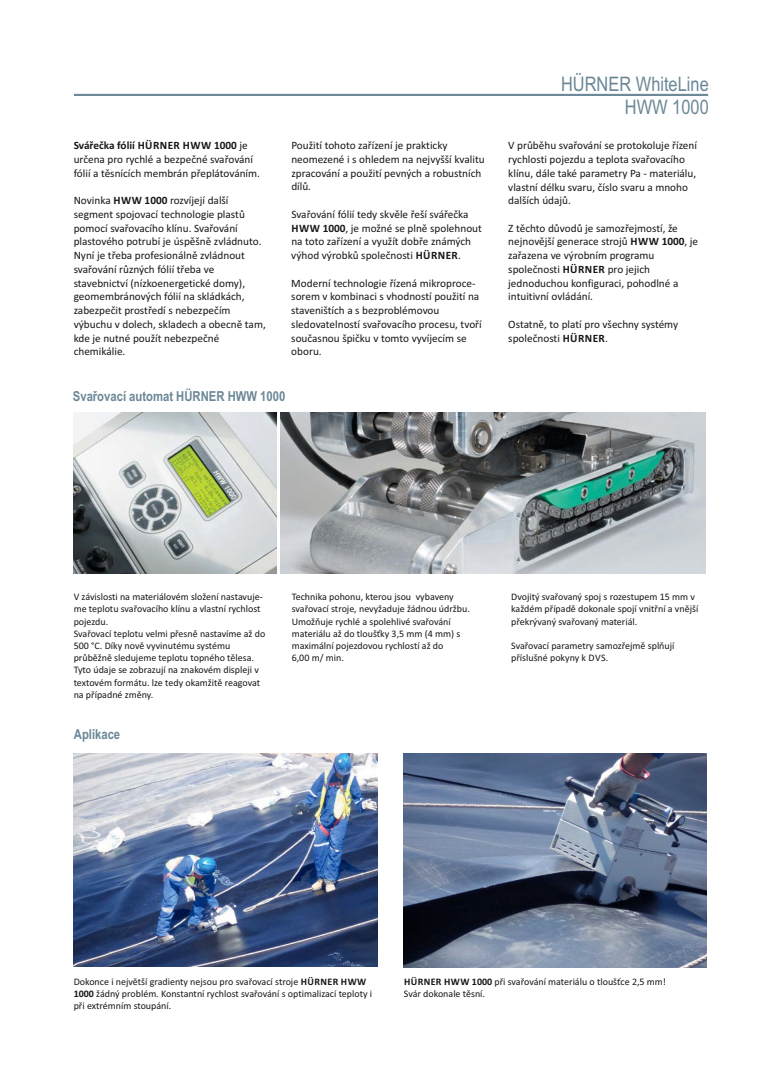
<style>
.page{position:relative;width:780px;height:1088px;background:#fff}
.page>*{position:absolute;margin:0;border:0;box-sizing:border-box;transform-origin:0 0}
.t1{font:20px/22.6px "Arial Narrow";color:#6b8796;text-align:right}
.t2{font:700 13.75px "Arial Narrow";color:#6b8796}
.t3{font:11.25px/13.8px "Calibri";color:#151616}
.t4{font:10px/12.2px "Calibri";color:#151616}
.s1{font-weight:700}
</style>
<div class="page">
<svg style="left:74px;top:94px;width:633px;height:2px"></svg>
<img style="left:73px;top:413px;width:203px;height:161px">
<img style="left:280px;top:413px;width:425px;height:160px">
<img style="left:74px;top:753px;width:303px;height:214px">
<img style="left:404px;top:753px;width:302px;height:214px">
<p class="t3" style="left:74px;top:140px;width:188px"><span class="s1">Svářečka fólií HÜRNER HWW 1000</span> je určena pro rychlé a bezpečné svařování fólií a těsnících membrán přeplátováním.</p>
<p class="t3" style="left:74px;top:194px;width:194px">Novinka <span class="s1">HWW 1000</span> rozvíjejí další segment spojovací technologie plastů pomocí svařovacího klínu. Svařování plastového potrubí je úspěšně zvládnuto.<br>Nyní je třeba profesionálně zvládnout svařování různých fólií třeba ve stavebnictví (nízkoenergetické domy), geomembránových fólií na skládkách, zabezpečit prostředí s nebezpečím výbuchu v dolech, skladech a obecně tam, kde je nutné použít nebezpečné chemikálie.</p>
<p class="t3" style="left:291px;top:140px;width:195px">Použití tohoto zařízení je prakticky neomezené i s ohledem na nejvyšší kvalitu zpracování a použití pevných a robustních dílů.</p>
<p class="t3" style="left:291px;top:208px;width:192px">Svařování fólií tedy skvěle řeší svářečka <span class="s1">HWW 1000</span>, je možné se plně spolehnout na toto zařízení a využít dobře známých výhod výrobků společnosti <span class="s1">HÜRNER</span>.</p>
<p class="t3" style="left:291px;top:277px;width:192px">Moderní technologie řízená mikroproce&shy;sorem v kombinaci s vhodností použití na staveništích a s bezproblémovou sledovatelností svařovacího procesu, tvoří současnou špičku v tomto vyvíjecím se oboru.</p>
<p class="t2" style="left:73px;top:391px;width:214px">Svařovací automat HÜRNER HWW 1000</p>
<h1 class="t1" style="left:561px;top:74px;width:149px">HÜRNER WhiteLine<br>HWW 1000</h1>
<p class="t3" style="left:508px;top:140px;width:190px">V průběhu svařování se protokoluje řízení rychlosti pojezdu a teplota svařovacího klínu, dále také parametry Pa - materiálu, vlastní délku svaru, číslo svaru a mnoho dalších údajů.</p>
<p class="t3" style="left:508px;top:222px;width:191px">Z těchto důvodů je samozřejmostí, že nejnovější generace strojů <span class="s1">HWW 1000</span>, je zařazena ve výrobním programu společnosti <span class="s1">HÜRNER</span> pro jejich jednoduchou konfiguraci, pohodlné a intuitivní ovládání.</p>
<p class="t3" style="left:508px;top:318px;width:171px">Ostatně, to platí pro všechny systémy společnosti <span class="s1">HÜRNER</span>.</p>
<p class="t4" style="left:74px;top:591px;width:193px">V závislosti na materiálovém složení nastavuje&shy;me teplotu svařovacího klínu a vlastní rychlost pojezdu.<br>Svařovací teplotu velmi přesně nastavíme až do 500 °C. Díky nově vyvinutému systému průběžně sledujeme teplotu topného tělesa.<br>Tyto údaje se zobrazují na znakovém displeji v textovém formátu. lze tedy okamžitě reagovat na případné změny.</p>
<p class="t4" style="left:292px;top:591px;width:180px">Technika pohonu, kterou jsou vybaveny svařovací stroje, nevyžaduje žádnou údržbu.<br>Umožňuje rychlé a spolehlivé svařování materiálu až do tloušťky 3,5 mm (4 mm) s maximální pojezdovou rychlostí až do<br>6,00 m/ min.</p>
<p class="t4" style="left:511px;top:591px;width:189px">Dvojitý svařovaný spoj s rozestupem 15 mm v každém případě dokonale spojí vnitřní a vnější překrývaný svařovaný materiál.</p>
<p class="t4" style="left:511px;top:640px;width:165px">Svařovací parametry samozřejmě splňují příslušné pokyny k DVS.</p>
<p class="t2" style="left:74px;top:729px;width:48px">Aplikace</p>
<p class="t4" style="left:74px;top:976px;width:300px">Dokonce i největší gradienty nejsou pro svařovací stroje <span class="s1">HÜRNER HWW<br>1000</span> žádný problém. Konstantní rychlost svařování s optimalizací teploty i při extrémním stoupání.</p>
<p class="t4" style="left:404px;top:976px;width:264px"><span class="s1">HÜRNER HWW 1000</span> při svařování materiálu o tloušťce 2,5 mm!<br>Svár dokonale těsní.</p>
</div>
